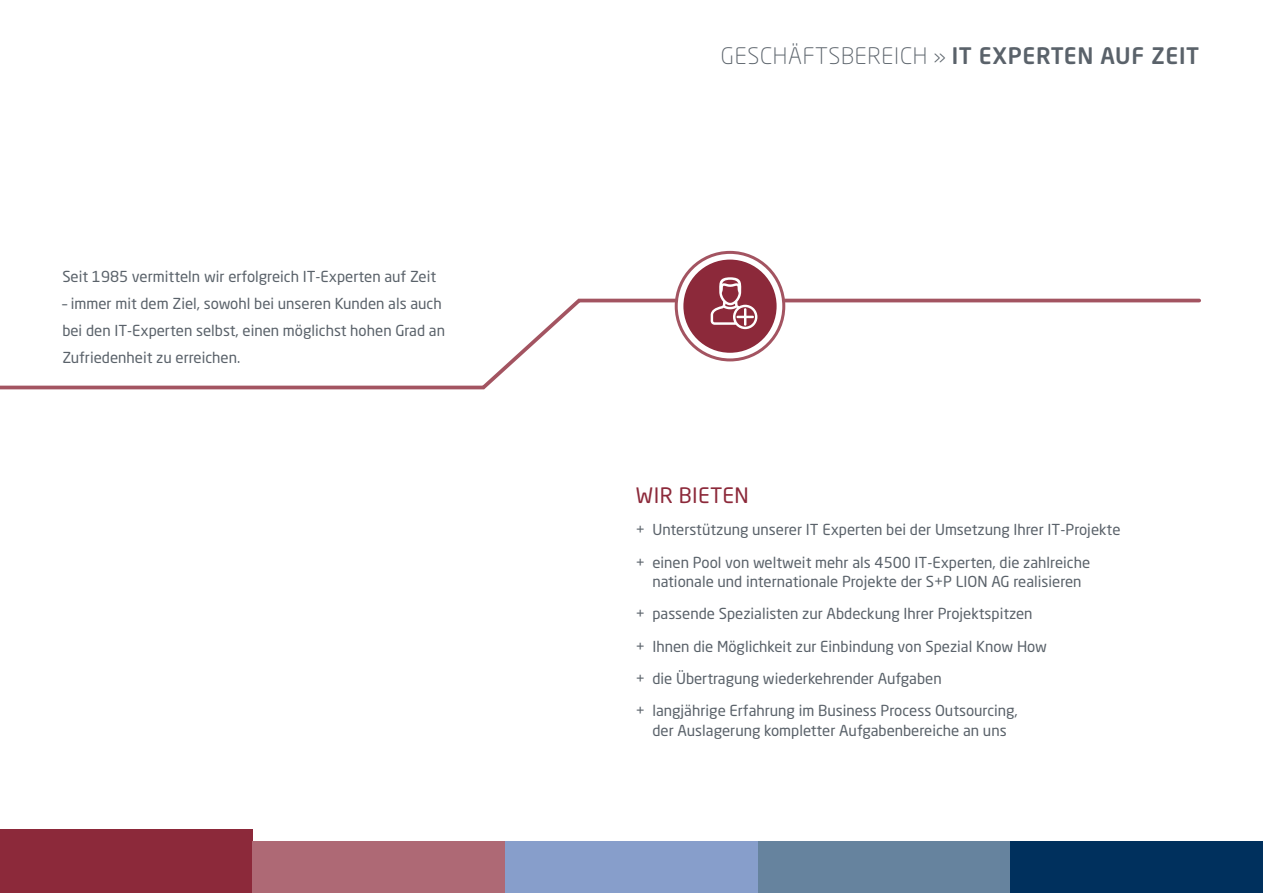
<style>
.page{position:relative;width:1263px;height:893px;background:#fff}
.page>*{position:absolute;margin:0;border:0;box-sizing:border-box;transform-origin:0 0}
.t1{font:300 22.5px "Neo Sans Pro";letter-spacing:.03em;color:#5a626a}
.t2{font:21px "Neo Sans Pro";letter-spacing:.02em;color:#8c293a}
.t3{font:15px/32.2px "Neo Sans Pro";color:#5a626a}
.s1{font-weight:500}
</style>
<div class="page">
<svg style="left:0;top:297px;width:1201px;height:93px"></svg>
<svg style="left:676px;top:252px;width:108px;height:108px"></svg>
<div style="left:675px;top:251px;width:110px;height:110px;border:3px solid #a35461;border-radius:50%"></div>
<div style="left:683px;top:260px;width:94px;height:93px;background:#8c293a;border-radius:50%"></div>
<svg style="left:711px;top:277px;width:46px;height:52px"></svg>
<div style="left:0;top:829px;width:253px;height:64px;background:#8c293a"></div>
<div style="left:253px;top:842px;width:252px;height:51px;background:#ae6975"></div>
<div style="left:758px;top:842px;width:252px;height:51px;background:#66839e"></div>
<div style="left:1010px;top:842px;width:253px;height:51px;background:#00305d"></div>
<div style="left:505px;top:842px;width:253px;height:51px;background:#879ecb"></div>
<p class="t3" style="left:62px;top:260px;width:375px">Seit 1985 vermitteln wir erfolgreich IT-Experten auf Zeit</p>
<p class="t3" style="left:62px;top:289px;width:384px;line-height:27px">– immer mit dem Ziel, sowohl bei unseren Kunden als auch bei den IT-Experten selbst, einen möglichst hohen Grad an<br>Zufriedenheit zu erreichen.</p>
<h1 class="t1" style="left:721px;top:42px;width:480px">GESCHÄFTSBEREICH » <span class="s1">IT EXPERTEN AUF ZEIT</span></h1>
<h2 class="t2" style="left:636px;top:482px;width:114px">WIR BIETEN</h2>
<p class="t3" style="left:636px;top:513px;width:486px">+ Unterstützung unserer IT Experten bei der Umsetzung Ihrer IT-Projekte + einen Pool von weltweit mehr als 4500 IT-Experten, die zahlreiche</p>
<p class="t3" style="left:636px;top:565px;width:447px;text-indent:16px">nationale und internationale Projekte der S+P LION AG realisieren + passende Spezialisten zur Abdeckung Ihrer Projektspitzen<br>+ Ihnen die Möglichkeit zur Einbindung von Spezial Know How<br>+ die Übertragung wiederkehrender Aufgaben<br>+ langjährige Erfahrung im Business Process Outsourcing,</p>
<p class="t3" style="left:652px;top:714px;width:356px">der Auslagerung kompletter Aufgabenbereiche an uns</p>
</div>
